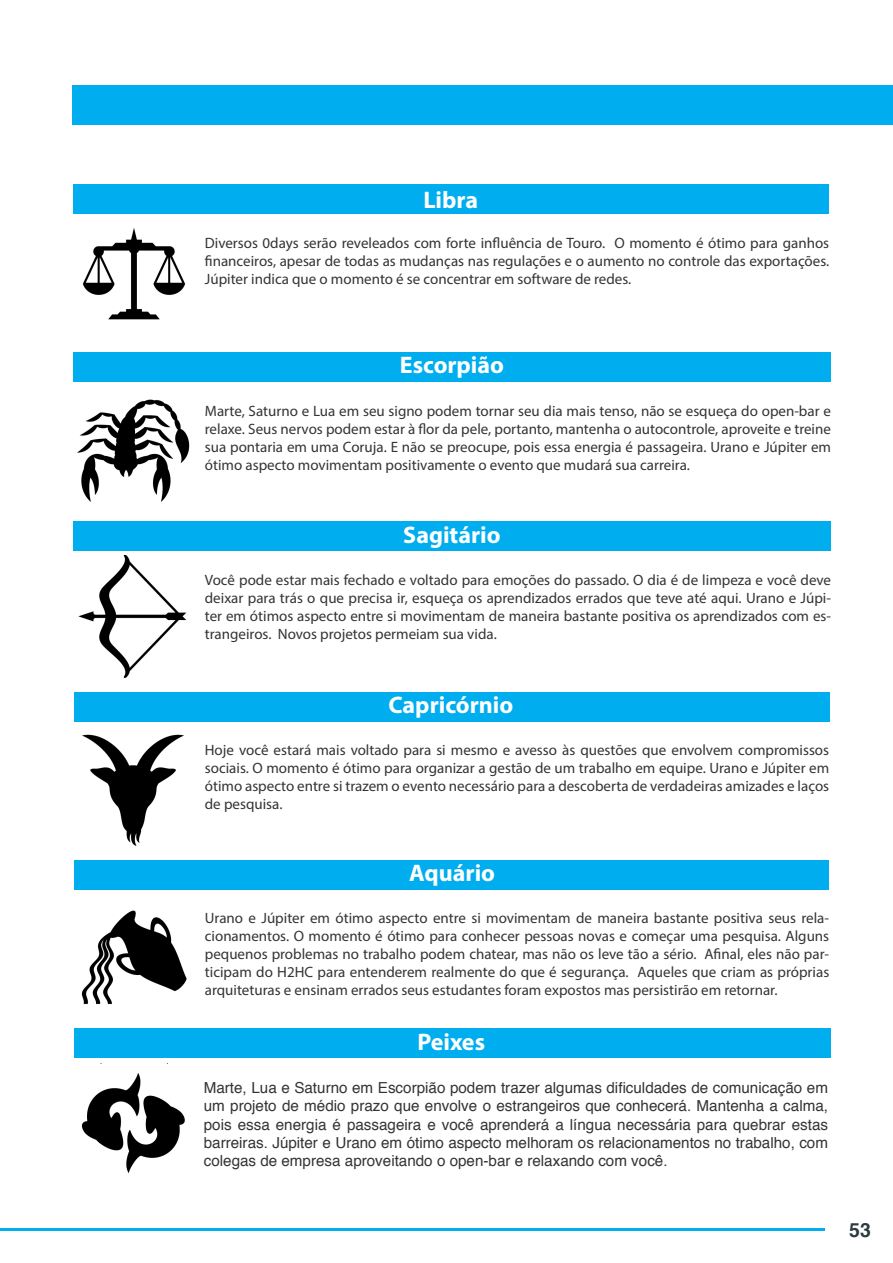
<style>
.page{position:relative;width:893px;height:1263px;background:#fff}
.page>*{position:absolute;margin:0;border:0;box-sizing:border-box;transform-origin:0 0}
.t1{font:700 24px "Myriad Pro";color:#fff}
.t2{font:700 19.5px "Helvetica";color:#2c3b3e}
.t3{font:15.15px/18.3px "Helvetica";color:#323532;text-align:justify}
.t4{font:15px/18px "Myriad Pro";color:#323532;text-align:justify}
</style>
<div class="page">
<div style="left:73px;top:185px;width:756px;height:29px;background:#00aeef"></div>
<img style="left:82px;top:228px;width:104px;height:92px">
<div style="left:74px;top:353px;width:757px;height:29px;background:#00aeef"></div>
<img style="left:77px;top:399px;width:112px;height:103px">
<div style="left:74px;top:521px;width:757px;height:30px;background:#00aeef"></div>
<img style="left:78px;top:555px;width:109px;height:123px">
<div style="left:74px;top:692px;width:755px;height:29px;background:#00aeef"></div>
<img style="left:82px;top:734px;width:102px;height:111px">
<div style="left:74px;top:860px;width:755px;height:29px;background:#00aeef"></div>
<img style="left:81px;top:910px;width:106px;height:95px">
<div style="left:74px;top:1028px;width:757px;height:30px;background:#00aeef"></div>
<img style="left:81px;top:1063px;width:104px;height:111px">
<div style="left:72px;top:85px;width:821px;height:39px;background:#00aeef"></div>
<hr style="left:0;top:1229px;width:824px;height:2px;background:#00aeef">
<h1 class="t1" style="left:423px;top:185px;width:56px">Libra</h1>
<p class="t4" style="left:205px;top:234px;width:626px">Diversos 0days serão reveleados com forte influência de Touro. O momento é ótimo para ganhos financeiros, apesar de todas as mudanças nas regulações e o aumento no controle das exportações.<br>Júpiter indica que o momento é se concentrar em software de redes.</p>
<h1 class="t1" style="left:400px;top:350px;width:106px">Escorpião</h1>
<p class="t4" style="left:205px;top:402px;width:628px">Marte, Saturno e Lua em seu signo podem tornar seu dia mais tenso, não se esqueça do open-bar e relaxe. Seus nervos podem estar à flor da pele, portanto, mantenha o autocontrole, aproveite e treine sua pontaria em uma Coruja. E não se preocupe, pois essa energia é passageira. Urano e Júpiter em ótimo aspecto movimentam positivamente o evento que mudará sua carreira.</p>
<h1 class="t1" style="left:403px;top:519px;width:99px">Sagitário</h1>
<p class="t4" style="left:205px;top:570px;width:628px">Você pode estar mais fechado e voltado para emoções do passado. O dia é de limpeza e você deve deixar para trás o que precisa ir, esqueça os aprendizados errados que teve até aqui. Urano e Júpi&shy;ter em ótimos aspecto entre si movimentam de maneira bastante positiva os aprendizados com es&shy;trangeiros. Novos projetos permeiam sua vida.</p>
<h1 class="t1" style="left:389px;top:690px;width:126px">Capricórnio</h1>
<p class="t4" style="left:205px;top:741px;width:626px">Hoje você estará mais voltado para si mesmo e avesso às questões que envolvem compromissos sociais. O momento é ótimo para organizar a gestão de um trabalho em equipe. Urano e Júpiter em ótimo aspecto entre si trazem o evento necessário para a descoberta de verdadeiras amizades e laços de pesquisa.</p>
<h1 class="t1" style="left:409px;top:858px;width:87px">Aquário</h1>
<p class="t4" style="left:205px;top:909px;width:626px">Urano e Júpiter em ótimo aspecto entre si movimentam de maneira bastante positiva seus rela&shy;cionamentos. O momento é ótimo para conhecer pessoas novas e começar uma pesquisa. Alguns pequenos problemas no trabalho podem chatear, mas não os leve tão a sério. Afinal, eles não par&shy;ticipam do H2HC para entenderem realmente do que é segurança. Aqueles que criam as próprias arquiteturas e ensinam errados seus estudantes foram expostos mas persistirão em retornar.</p>
<h1 class="t1" style="left:417px;top:1026px;width:69px">Peixes</h1>
<p class="t3" style="left:204px;top:1079px;width:626px">Marte, Lua e Saturno em Escorpião podem trazer algumas dificuldades de comunicação em um projeto de médio prazo que envolve o estrangeiros que conhecerá. Mantenha a calma, pois essa energia é passageira e você aprenderá a língua necessária para quebrar estas barreiras. Júpiter e Urano em ótimo aspecto melhoram os relacionamentos no trabalho, com colegas de empresa aproveitando o open-bar e relaxando com você.</p>
<h2 class="t2" style="left:849px;top:1214px;width:23px">53</h2>
</div>
